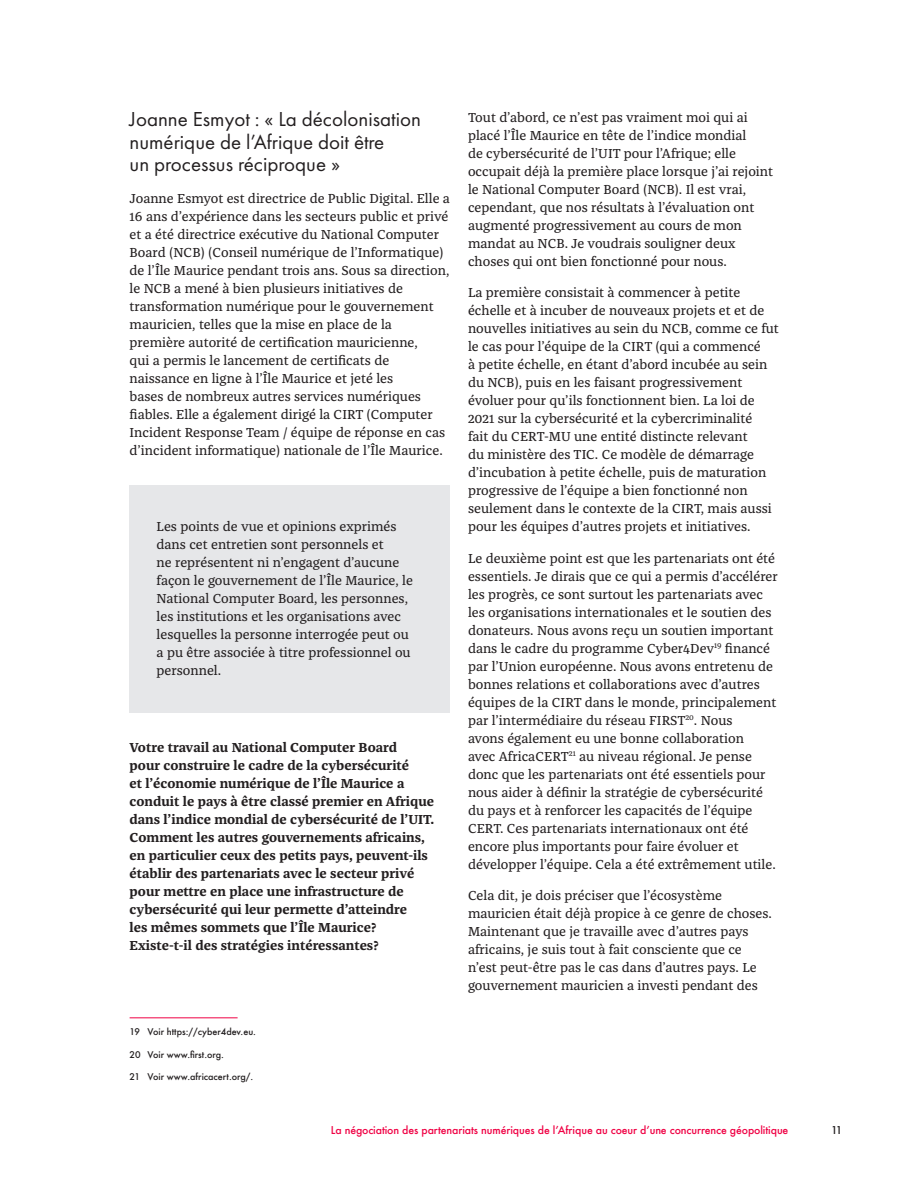
<style>
.page{position:relative;width:918px;height:1188px;background:#fff}
.page>*{position:absolute;margin:0;border:0;box-sizing:border-box;transform-origin:0 0}
.CIGI_Body{font:21px/22.5px "Futura PT";color:#231f20}
.CIGI_Body-2{font:13.5px/18px "Franziska Pro";color:#231f20}
.CIGI_Body-3{font:700 13.5px/18px "Franziska Pro";color:#231f20}
.CIGI_Figure_Heading{font:13.5px/18px "Franziska Pro";color:#231f20}
.t1{font:500 10.5px "Futura";letter-spacing:-.01em;color:#f00044}
.t2{font:500 10.5px "Futura";color:#231f20}
.CIGI_Footnote{font:500 9px "Futura";color:#231f20}
</style>
<div class="page">
<div style="left:130px;top:485px;width:320px;height:227px;background:#e6e7e9"></div>
<hr style="left:130px;top:1017px;width:108px;height:1px;background:#f00044">
<p class="CIGI_Body" style="left:130px;top:108px;width:293px">Joanne Esmyot : « La décolonisation numérique de l’Afrique doit être<br>un processus réciproque »</p>
<p class="CIGI_Body-2" style="left:130px;top:189px;width:322px">Joanne Esmyot est directrice de Public Digital. Elle a 16 ans d’expérience dans les secteurs public et privé et a été directrice exécutive du National Computer Board (NCB) (Conseil numérique de l’Informatique) de l’Île Maurice pendant trois ans. Sous sa direction, le NCB a mené à bien plusieurs initiatives de transformation numérique pour le gouvernement mauricien, telles que la mise en place de la première autorité de certification mauricienne,<br>qui a permis le lancement de certificats de naissance en ligne à l’Île Maurice et jeté les<br>bases de nombreux autres services numériques fiables. Elle a également dirigé la CIRT (Computer Incident Response Team / équipe de réponse en cas d’incident informatique) nationale de l’Île Maurice.</p>
<p class="CIGI_Figure_Heading" style="left:157px;top:517px;width:258px">Les points de vue et opinions exprimés dans cet entretien sont personnels et<br>ne représentent ni n’engagent d’aucune façon le gouvernement de l’Île Maurice, le National Computer Board, les personnes, les institutions et les organisations avec lesquelles la personne interrogée peut ou a pu être associée à titre professionnel ou personnel.</p>
<p class="CIGI_Body-3" style="left:130px;top:738px;width:306px">Votre travail au National Computer Board<br>pour construire le cadre de la cybersécurité<br>et l’économie numérique de l’Île Maurice a conduit le pays à être classé premier en Afrique dans l’indice mondial de cybersécurité de l’UIT.<br>Comment les autres gouvernements africains, en particulier ceux des petits pays, peuvent-ils établir des partenariats avec le secteur privé pour mettre en place une infrastructure de cybersécurité qui leur permette d’atteindre<br>les mêmes sommets que l’Île Maurice?<br>Existe-t-il des stratégies intéressantes?</p>
<p class="CIGI_Footnote" style="left:130px;top:1025px;width:128px">19 Voir https://cyber4dev.eu.</p>
<p class="CIGI_Footnote" style="left:130px;top:1048px;width:96px">20 Voir www.first.org.</p>
<p class="CIGI_Footnote" style="left:130px;top:1070px;width:125px">21 Voir www.africacert.org/.</p>
<p class="CIGI_Body-2" style="left:468px;top:108px;width:307px">Tout d’abord, ce n’est pas vraiment moi qui ai placé l’Île Maurice en tête de l’indice mondial<br>de cybersécurité de l’UIT pour l’Afrique; elle occupait déjà la première place lorsque j’ai rejoint le National Computer Board (NCB). Il est vrai, cependant, que nos résultats à l’évaluation ont augmenté progressivement au cours de mon mandat au NCB. Je voudrais souligner deux choses qui ont bien fonctionné pour nous.</p>
<p class="CIGI_Body-2" style="left:468px;top:283px;width:312px">La première consistait à commencer à petite échelle et à incuber de nouveaux projets et et de nouvelles initiatives au sein du NCB, comme ce fut le cas pour l’équipe de la CIRT (qui a commencé<br>à petite échelle, en étant d’abord incubée au sein du NCB), puis en les faisant progressivement évoluer pour qu’ils fonctionnent bien. La loi de 2021 sur la cybersécurité et la cybercriminalité<br>fait du CERT-MU une entité distincte relevant<br>du ministère des TIC. Ce modèle de démarrage d’incubation à petite échelle, puis de maturation progressive de l’équipe a bien fonctionné non seulement dans le contexte de la CIRT, mais aussi pour les équipes d’autres projets et initiatives.</p>
<p class="CIGI_Body-2" style="left:468px;top:549px;width:311px">Le deuxième point est que les partenariats ont été essentiels. Je dirais que ce qui a permis d’accélérer les progrès, ce sont surtout les partenariats avec les organisations internationales et le soutien des donateurs. Nous avons reçu un soutien important dans le cadre du programme Cyber4Dev<sup>19</sup> financé par l’Union européenne. Nous avons entretenu de bonnes relations et collaborations avec d’autres équipes de la CIRT dans le monde, principalement par l’intermédiaire du réseau FIRST<sup>20</sup>. Nous<br>avons également eu une bonne collaboration<br>avec AfricaCERT<sup>21</sup> au niveau régional. Je pense donc que les partenariats ont été essentiels pour nous aider à définir la stratégie de cybersécurité du pays et à renforcer les capacités de l’équipe CERT. Ces partenariats internationaux ont été encore plus importants pour faire évoluer et développer l’équipe. Cela a été extrêmement utile.</p>
<p class="CIGI_Body-2" style="left:468px;top:886px;width:306px">Cela dit, je dois préciser que l’écosystème mauricien était déjà propice à ce genre de choses.<br>Maintenant que je travaille avec d’autres pays africains, je suis tout à fait consciente que ce n’est peut-être pas le cas dans d’autres pays. Le gouvernement mauricien a investi pendant des</p>
<p class="t1" style="left:331px;top:1123px;width:459px">La négociation des partenariats numériques de l’Afrique au coeur d’une concurrence géopolitique</p>
<p class="t2" style="left:831px;top:1123px;width:13px">11</p>
</div>
